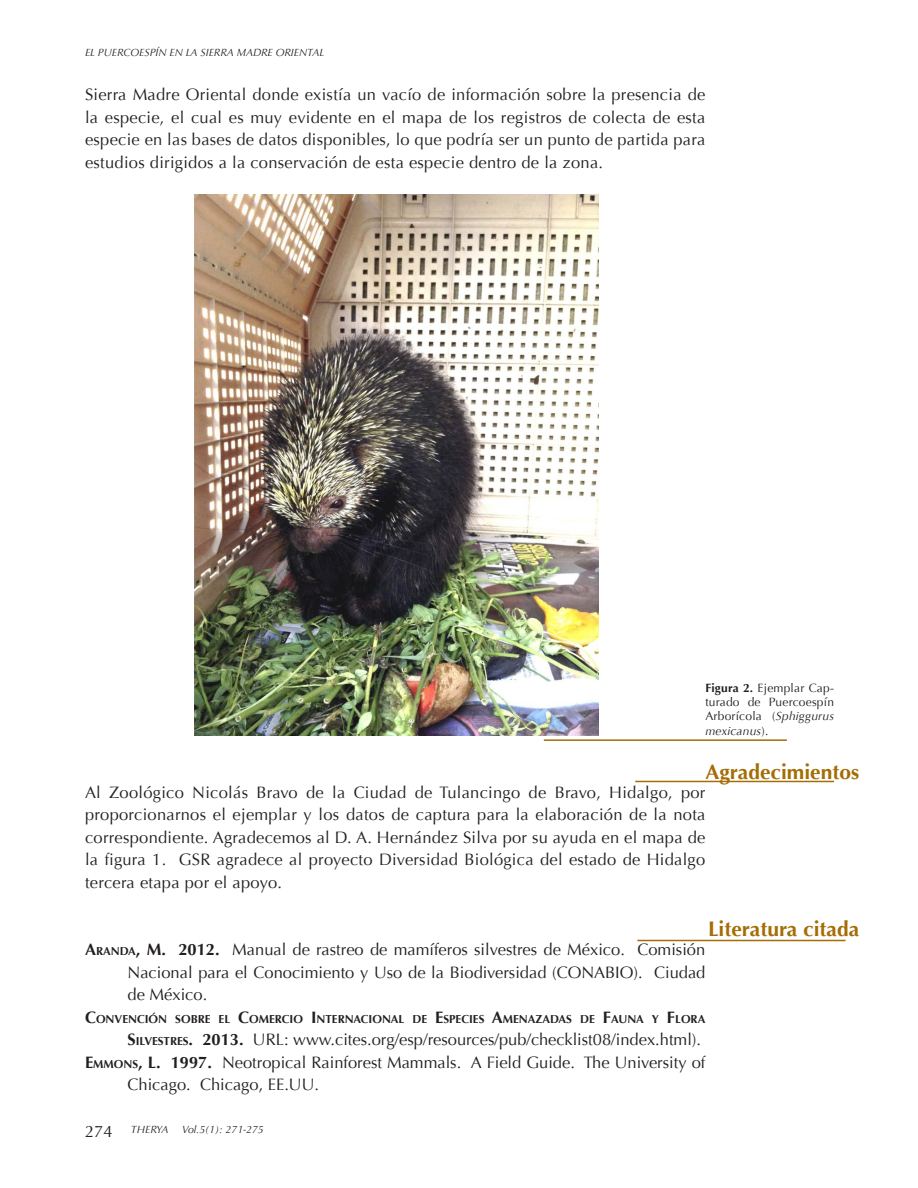
<style>
.page{position:relative;width:918px;height:1188px;background:#fff}
.page>*{position:absolute;margin:0;border:0;box-sizing:border-box;transform-origin:0 0}
.t1{font:700 21px "Optima";color:#a46d05}
.Título{font:16.5px/22.5px "Optima";color:#231f20;text-align:justify}
.Título-2{font:12px/14.4px "Optima";letter-spacing:.015em;color:#231f20;text-align:justify}
.t2{font:700 11.55px "Optima";color:#231f20}
.t3{font:italic 10.5px "Optima";color:#231f20}
.s1{font-weight:700}
.s2{font-style:italic}
.s3{font-weight:700;font-size:11.55px}
.s4{font-size:16.5px}
.s5{font-style:normal;font-size:16.5px}
</style>
<div class="page">
<hr style="left:635px;top:781px;width:199px;height:1px;background:#a46d05">
<hr style="left:637px;top:940px;width:209px;height:1px;background:#a46d05">
<hr style="left:544px;top:739px;width:243px;height:2px;background:#a46d05">
<img style="left:194px;top:195px;width:404px;height:540px">
<p class="t3" style="left:85px;top:46px;width:241px">EL PUERCOESPÍN EN LA SIERRA MADRE ORIENTAL</p>
<p class="Título" style="left:85px;top:84px;width:622px">Sierra Madre Oriental donde existía un vacío de información sobre la presencia de la especie, el cual es muy evidente en el mapa de los registros de colecta de esta especie en las bases de datos disponibles, lo que podría ser un punto de partida para estudios dirigidos a la conservación de esta especie dentro de la zona.</p>
<p class="Título-2" style="left:705px;top:681px;width:130px"><span class="s1">Figura 2.</span> Ejemplar Cap&shy;turado de Puercoespín Arborícola (<span class="s2">Sphiggurus mexicanus</span>).</p>
<p class="t1" style="left:705px;top:760px;width:155px">Agradecimientos</p>
<p class="Título" style="left:85px;top:781px;width:622px">Al Zoológico Nicolás Bravo de la Ciudad de Tulancingo de Bravo, Hidalgo, por proporcionarnos el ejemplar y los datos de captura para la elaboración de la nota correspondiente. Agradecemos al D. A. Hernández Silva por su ayuda en el mapa de la figura 1. GSR agradece al proyecto Diversidad Biológica del estado de Hidalgo tercera etapa por el apoyo.</p>
<p class="t1" style="left:708px;top:917px;width:153px">Literatura citada</p>
<p class="Título" style="left:128px;top:939px;width:579px;text-indent:-43px"><span class="s1">A</span><span class="s3">RANDA</span><span class="s1">, M.</span> <span class="s1">2012.</span> Manual de rastreo de mamíferos silvestres de México. Comisión Nacional para el Conocimiento y Uso de la Biodiversidad (CONABIO). Ciudad de México.</p>
<p class="t2" style="left:85px;top:1012px;width:622px"><span class="s4">C</span>ONVENCIÓN SOBRE EL <span class="s4">C</span>OMERCIO <span class="s4">I</span> NTERNACIONAL DE <span class="s4">E</span>SPECIES <span class="s4">A</span>MENAZADAS DE <span class="s4">F</span>AUNA Y <span class="s4">F</span>LORA</p>
<p class="Título" style="left:128px;top:1029px;width:575px"><span class="s1">S</span><span class="s3">ILVESTRES</span><span class="s1">. 2013.</span> URL: www.cites.org/esp/resources/pub/checklist08/index.html).</p>
<p class="Título" style="left:128px;top:1051px;width:579px;text-indent:-43px"><span class="s1">E</span><span class="s3">MMONS</span><span class="s1">, L. 1997.</span> Neotropical Rainforest Mammals. A Field Guide. The University of<br>Chicago. Chicago, EE.UU.</p>
<p class="t3" style="left:85px;top:1123px;width:85px"><span class="s5">274</span> THERYA</p>
<p class="t3" style="left:182px;top:1123px;width:83px">Vol.5(1): 271-275</p>
</div>
